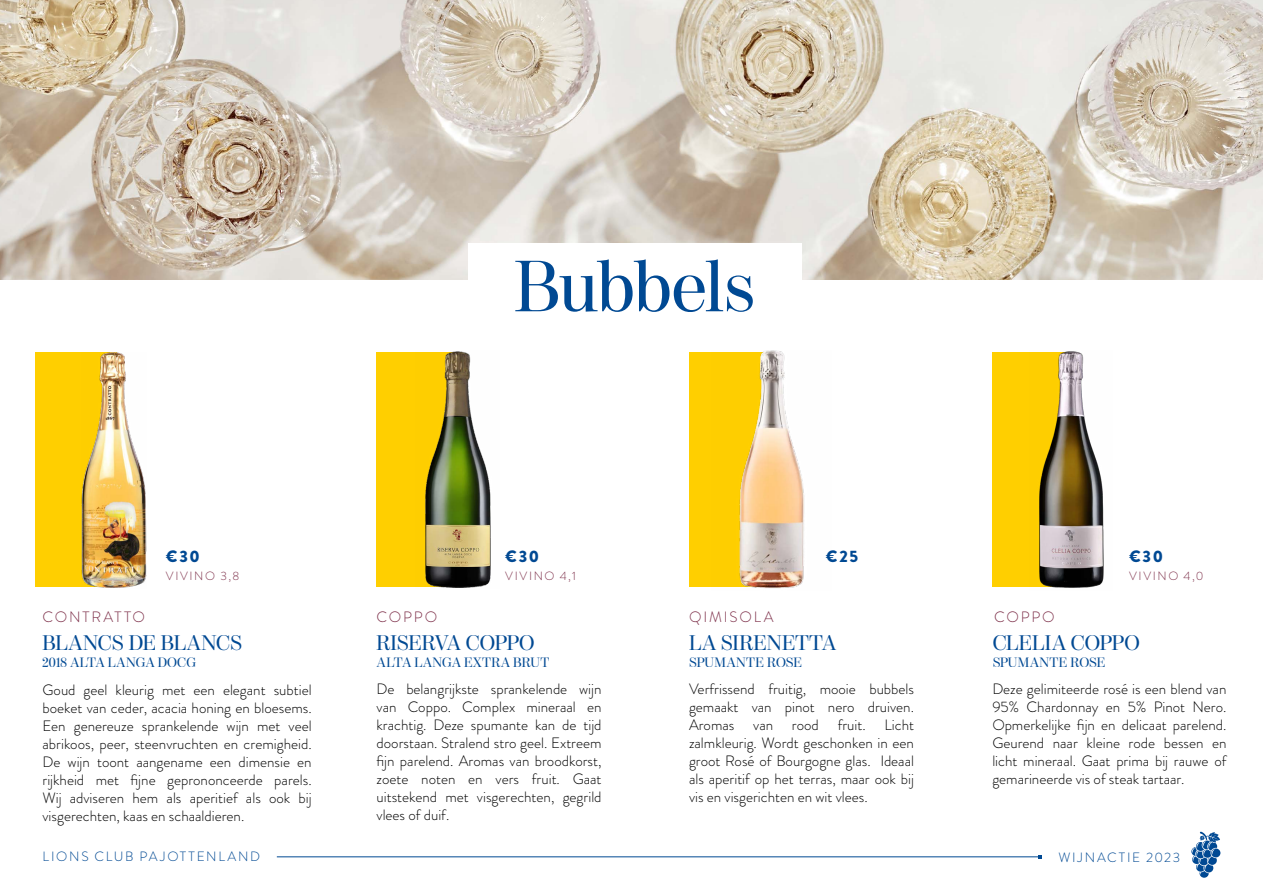
<style>
.page{position:relative;width:1263px;height:893px;background:#fff}
.page>*{position:absolute;margin:0;border:0;box-sizing:border-box;transform-origin:0 0}
.t1{font:72px "Moderno FB";letter-spacing:-.02em;color:#004993}
.t2{font:21px "Moderno FB";color:#004993}
.t3{font:900 16.5px "Brandon Grotesque";letter-spacing:.095em;color:#004993}
.t4{font:300 15px/18px "Brandon Grotesque";color:#000;text-align:justify}
.t5{font:300 15px "Brandon Grotesque";letter-spacing:.125em;color:#7d2f49}
.t6{font:13.5px "Moderno FB";letter-spacing:.01em;color:#004993}
.t7{font:300 13.5px "Brandon Grotesque";letter-spacing:.13em;color:#004993}
.t8{font:300 12px "Brandon Grotesque";letter-spacing:.14em;color:#7d2f49}
</style>
<div class="page">
<img style="left:0;top:0;width:1263px;height:279px">
<hr style="left:277px;top:856px;width:763px;height:1px;background:#004993">
<svg style="left:1191px;top:832px;width:29px;height:46px"></svg>
<div style="left:468px;top:243px;width:333px;height:68px;background:#fff"></div>
<div style="left:35px;top:353px;width:82px;height:234px;background:#ffcf00"></div>
<div style="left:376px;top:353px;width:82px;height:234px;background:#ffcf00"></div>
<div style="left:689px;top:353px;width:82px;height:234px;background:#ffcf00"></div>
<div style="left:992px;top:353px;width:82px;height:234px;background:#ffcf00"></div>
<img style="left:82px;top:353px;width:64px;height:235px">
<img style="left:1029px;top:351px;width:75px;height:237px">
<img style="left:416px;top:351px;width:75px;height:237px">
<img style="left:711px;top:350px;width:93px;height:238px">
<h1 class="t1" style="left:514px;top:246px;width:242px">Bubbels</h1>
<p class="t3" style="left:166px;top:545px;width:36px">€30</p>
<p class="t3" style="left:505px;top:545px;width:36px">€30</p>
<p class="t3" style="left:826px;top:545px;width:34px">€25</p>
<p class="t3" style="left:1129px;top:545px;width:36px">€30</p>
<p class="t8" style="left:505px;top:567px;width:72px">VIVINO 4,1</p>
<p class="t8" style="left:166px;top:567px;width:75px">VIVINO 3,8</p>
<p class="t8" style="left:1129px;top:567px;width:76px">VIVINO 4,0</p>
<p class="t5" style="left:43px;top:607px;width:104px">CONTRATTO</p>
<p class="t5" style="left:377px;top:606px;width:62px">COPPO</p>
<p class="t5" style="left:689px;top:606px;width:86px">QIMISOLA</p>
<p class="t5" style="left:994px;top:606px;width:62px">COPPO</p>
<h2 class="t2" style="left:43px;top:631px;width:201px">BLANCS DE BLANCS</h2>
<p class="t6" style="left:43px;top:654px;width:155px">2018 ALTA LANGA DOCG</p>
<h2 class="t2" style="left:377px;top:631px;width:160px">RISERVA COPPO</h2>
<p class="t6" style="left:377px;top:654px;width:174px">ALTA LANGA EXTRA BRUT</p>
<h2 class="t2" style="left:689px;top:631px;width:149px">LA SIRENETTA</h2>
<p class="t6" style="left:689px;top:654px;width:115px">SPUMANTE ROSE</p>
<p class="t4" style="left:43px;top:681px;width:271px">Goud geel kleurig met een elegant subtiel boeket van ceder, acacia honing en bloesems.<br>Een genereuze sprankelende wijn met veel abrikoos, peer, steenvruchten en cremigheid.<br>De wijn toont aangename een dimensie en rijkheid met fijne geprononceerde parels.<br>Wij adviseren hem als aperitief als ook bij visgerechten, kaas en schaaldieren.</p>
<p class="t4" style="left:377px;top:680px;width:227px">De belangrijkste sprankelende wijn van Coppo. Complex mineraal en krachtig. Deze spumante kan de tijd doorstaan. Stralend stro geel. Extreem fijn parelend. Aromas van broodkorst, zoete noten en vers fruit. Gaat uitstekend met visgerechten, gegrild vlees of duif.</p>
<p class="t4" style="left:689px;top:680px;width:226px">Verfrissend fruitig, mooie bubbels gemaakt van pinot nero druiven.<br>Aromas</p>
<p class="t4" style="left:753px;top:716px;width:21px">van</p>
<p class="t4" style="left:792px;top:716px;width:28px">rood</p>
<p class="t4" style="left:838px;top:716px;width:30px">fruit.</p>
<p class="t4" style="left:689px;top:716px;width:226px;text-indent:195px">Licht zalmkleurig. Wordt geschonken in een groot Rosé of Bourgogne glas. Ideaal als aperitif op het terras, maar ook bij vis en visgerichten en wit vlees.</p>
<h2 class="t2" style="left:992px;top:631px;width:149px">CLELIA COPPO</h2>
<p class="t6" style="left:992px;top:654px;width:115px">SPUMANTE ROSE</p>
<p class="t4" style="left:992px;top:680px;width:236px">Deze gelimiteerde rosé is een blend van 95% Chardonnay en 5% Pinot Nero.<br>Opmerkelijke fijn en delicaat parelend.<br>Geurend naar kleine rode bessen en licht mineraal. Gaat prima bij rauwe of gemarineerde vis of steak tartaar.</p>
<p class="t7" style="left:43px;top:847px;width:219px">LIONS CLUB PAJOTTENLAND</p>
<p class="t7" style="left:1058px;top:848px;width:123px">WIJNACTIE 2023</p>
</div>
